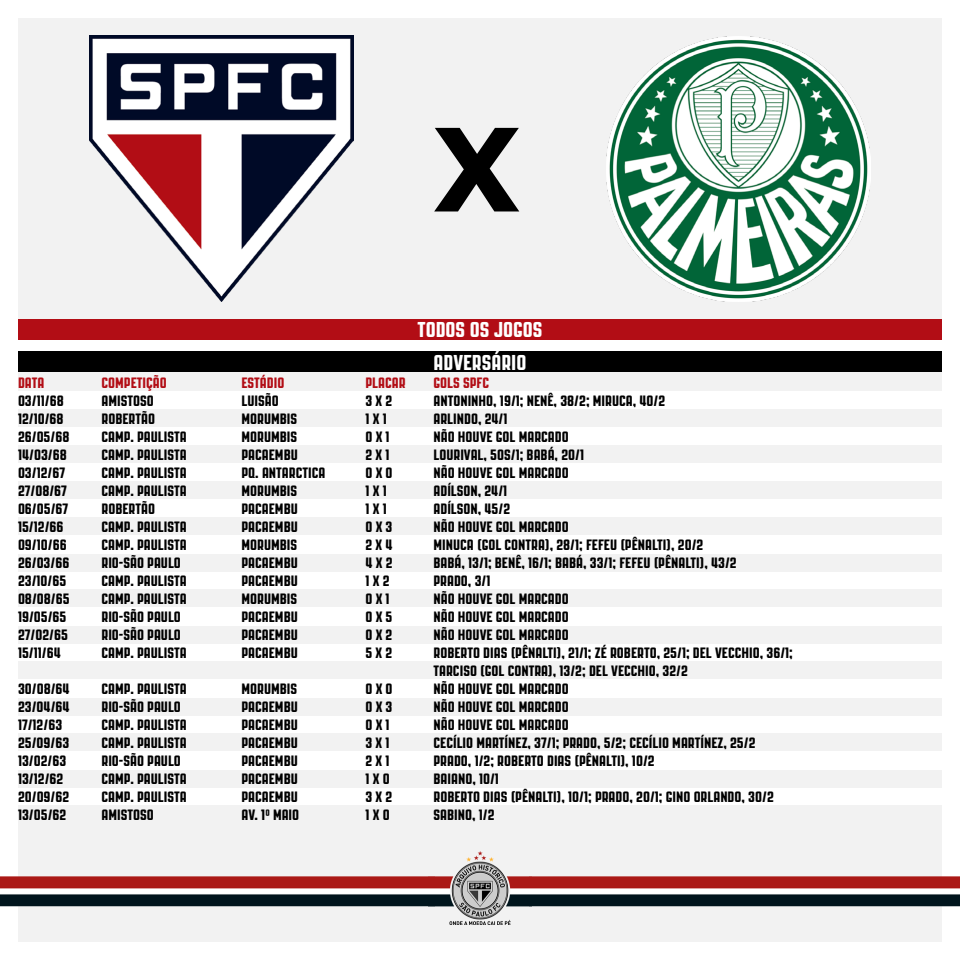
<style>
.page{position:relative;width:960px;height:960px;background:#fff}
.page>*{position:absolute;margin:0;border:0;box-sizing:border-box;transform-origin:0 0}
.t1{font:700 115px "Verdana";color:#000}
.t2{font:21.5px "PAG Revolucion";color:#fff}
.t3{font:15px/18px "PAG Revolucion";color:#000}
.t4{font:15px "PAG Revolucion";color:#b20d15}
</style>
<div class="page">
<div style="left:18px;top:372px;width:924px;height:20px;background:#f2f2f2"></div>
<div style="left:18px;top:391px;width:924px;height:18px;background:#fff"></div>
<div style="left:18px;top:445px;width:924px;height:18px;background:#f2f2f2"></div>
<div style="left:18px;top:589px;width:924px;height:18px;background:#f2f2f2"></div>
<div style="left:18px;top:733px;width:924px;height:18px;background:#f2f2f2"></div>
<div style="left:18px;top:517px;width:924px;height:18px;background:#f2f2f2"></div>
<div style="left:18px;top:661px;width:924px;height:18px;background:#f2f2f2"></div>
<div style="left:18px;top:805px;width:924px;height:18px;background:#f2f2f2"></div>
<div style="left:18px;top:823px;width:924px;height:119px;background:#f2f2f2"></div>
<div style="left:18px;top:409px;width:924px;height:18px;background:#f2f2f2"></div>
<div style="left:18px;top:554px;width:924px;height:18px;background:#f2f2f2"></div>
<div style="left:18px;top:698px;width:924px;height:18px;background:#f2f2f2"></div>
<div style="left:18px;top:481px;width:924px;height:18px;background:#f2f2f2"></div>
<div style="left:18px;top:626px;width:924px;height:18px;background:#f2f2f2"></div>
<div style="left:18px;top:770px;width:924px;height:18px;background:#f2f2f2"></div>
<div style="left:18px;top:18px;width:924px;height:322px;background:#f2f2f2"></div>
<img style="left:89px;top:36px;width:264px;height:266px">
<img style="left:0;top:852px;width:960px;height:72px">
<div style="left:18px;top:351px;width:924px;height:21px;background:#000"></div>
<div style="left:18px;top:320px;width:924px;height:20px;background:#b20d15"></div>
<img style="left:607px;top:36px;width:264px;height:266px">
<h1 class="t1" style="left:433px;top:88px;width:89px">X</h1>
<h2 class="t2" style="left:418px;top:318px;width:126px">TODOS OS JOGOS</h2>
<h2 class="t2" style="left:434px;top:351px;width:94px">ADVERSÁRIO</h2>
<p class="t4" style="left:18px;top:374px;width:28px">DATA</p>
<p class="t4" style="left:102px;top:374px;width:67px">COMPETIÇÃO</p>
<p class="t4" style="left:242px;top:374px;width:44px">ESTÁDIO</p>
<p class="t4" style="left:366px;top:374px;width:42px">PLACAR</p>
<p class="t4" style="left:434px;top:374px;width:57px">GOLS SPFC</p>
<p class="t3" style="left:18px;top:392px;width:47px">03/11/68</p>
<p class="t3" style="left:102px;top:392px;width:54px">AMISTOSO</p>
<p class="t3" style="left:242px;top:392px;width:39px">LUISÃO</p>
<p class="t3" style="left:366px;top:392px;width:28px">3 X 2</p>
<p class="t3" style="left:434px;top:392px;width:233px">ANTONINHO, 19/1; NENÊ, 38/2; MIRUCA, 40/2</p>
<p class="t3" style="left:18px;top:410px;width:47px">12/10/68</p>
<p class="t3" style="left:102px;top:410px;width:55px">ROBERTÃO</p>
<p class="t3" style="left:242px;top:410px;width:57px">MORUMBIS</p>
<p class="t3" style="left:366px;top:410px;width:23px">1 X 1</p>
<p class="t3" style="left:434px;top:410px;width:75px">ARLINDO, 24/1</p>
<p class="t3" style="left:18px;top:428px;width:53px">26/05/68</p>
<p class="t3" style="left:102px;top:428px;width:87px">CAMP. PAULISTA</p>
<p class="t3" style="left:242px;top:428px;width:57px">MORUMBIS</p>
<p class="t3" style="left:366px;top:428px;width:26px">0 X 1</p>
<p class="t3" style="left:434px;top:428px;width:137px">NÃO HOUVE GOL MARCADO</p>
<p class="t3" style="left:18px;top:446px;width:50px">14/03/68</p>
<p class="t3" style="left:102px;top:446px;width:87px">CAMP. PAULISTA</p>
<p class="t3" style="left:242px;top:446px;width:58px">PACAEMBU</p>
<p class="t3" style="left:366px;top:446px;width:26px">2 X 1</p>
<p class="t3" style="left:434px;top:446px;width:152px">LOURIVAL, 50S/1; BABÁ, 20/1</p>
<p class="t3" style="left:18px;top:464px;width:49px">03/12/67</p>
<p class="t3" style="left:102px;top:464px;width:87px">CAMP. PAULISTA</p>
<p class="t3" style="left:242px;top:464px;width:85px">PQ. ANTARCTICA</p>
<p class="t3" style="left:366px;top:464px;width:29px">0 X 0</p>
<p class="t3" style="left:434px;top:464px;width:137px">NÃO HOUVE GOL MARCADO</p>
<p class="t3" style="left:18px;top:482px;width:50px">27/08/67</p>
<p class="t3" style="left:102px;top:482px;width:87px">CAMP. PAULISTA</p>
<p class="t3" style="left:242px;top:482px;width:57px">MORUMBIS</p>
<p class="t3" style="left:366px;top:482px;width:23px">1 X 1</p>
<p class="t3" style="left:434px;top:482px;width:75px">ADÍLSON, 24/1</p>
<p class="t3" style="left:18px;top:500px;width:52px">06/05/67</p>
<p class="t3" style="left:102px;top:500px;width:55px">ROBERTÃO</p>
<p class="t3" style="left:242px;top:500px;width:58px">PACAEMBU</p>
<p class="t3" style="left:366px;top:500px;width:23px">1 X 1</p>
<p class="t3" style="left:434px;top:500px;width:78px">ADÍLSON, 45/2</p>
<p class="t3" style="left:18px;top:518px;width:47px">15/12/66</p>
<p class="t3" style="left:102px;top:518px;width:87px">CAMP. PAULISTA</p>
<p class="t3" style="left:242px;top:518px;width:58px">PACAEMBU</p>
<p class="t3" style="left:366px;top:518px;width:29px">0 X 3</p>
<p class="t3" style="left:434px;top:518px;width:137px">NÃO HOUVE GOL MARCADO</p>
<p class="t3" style="left:18px;top:536px;width:50px">09/10/66</p>
<p class="t3" style="left:102px;top:536px;width:87px">CAMP. PAULISTA</p>
<p class="t3" style="left:242px;top:536px;width:57px">MORUMBIS</p>
<p class="t3" style="left:366px;top:536px;width:29px">2 X 4</p>
<p class="t3" style="left:434px;top:536px;width:271px">MINUCA (GOL CONTRA), 28/1; FEFEU (PÊNALTI), 20/2</p>
<p class="t3" style="left:18px;top:554px;width:53px">26/03/66</p>
<p class="t3" style="left:102px;top:554px;width:81px">RIO-SÃO PAULO</p>
<p class="t3" style="left:242px;top:554px;width:58px">PACAEMBU</p>
<p class="t3" style="left:366px;top:554px;width:29px">4 X 2</p>
<p class="t3" style="left:434px;top:554px;width:305px">BABÁ, 13/1; BENÊ, 16/1; BABÁ, 33/1; FEFEU (PÊNALTI), 43/2</p>
<p class="t3" style="left:18px;top:572px;width:50px">23/10/65</p>
<p class="t3" style="left:102px;top:572px;width:87px">CAMP. PAULISTA</p>
<p class="t3" style="left:242px;top:572px;width:58px">PACAEMBU</p>
<p class="t3" style="left:366px;top:572px;width:26px">1 X 2</p>
<p class="t3" style="left:434px;top:572px;width:58px">PRADO, 3/1</p>
<p class="t3" style="left:18px;top:590px;width:53px">08/08/65</p>
<p class="t3" style="left:102px;top:590px;width:87px">CAMP. PAULISTA</p>
<p class="t3" style="left:242px;top:590px;width:57px">MORUMBIS</p>
<p class="t3" style="left:366px;top:590px;width:26px">0 X 1</p>
<p class="t3" style="left:434px;top:590px;width:137px">NÃO HOUVE GOL MARCADO</p>
<p class="t3" style="left:18px;top:608px;width:50px">19/05/65</p>
<p class="t3" style="left:102px;top:608px;width:81px">RIO-SÃO PAULO</p>
<p class="t3" style="left:242px;top:608px;width:58px">PACAEMBU</p>
<p class="t3" style="left:366px;top:608px;width:29px">0 X 5</p>
<p class="t3" style="left:434px;top:608px;width:137px">NÃO HOUVE GOL MARCADO</p>
<p class="t3" style="left:18px;top:626px;width:51px">27/02/65</p>
<p class="t3" style="left:102px;top:626px;width:81px">RIO-SÃO PAULO</p>
<p class="t3" style="left:242px;top:626px;width:58px">PACAEMBU</p>
<p class="t3" style="left:366px;top:626px;width:28px">0 X 2</p>
<p class="t3" style="left:434px;top:626px;width:137px">NÃO HOUVE GOL MARCADO</p>
<p class="t3" style="left:18px;top:644px;width:44px">15/11/64</p>
<p class="t3" style="left:102px;top:644px;width:87px">CAMP. PAULISTA</p>
<p class="t3" style="left:242px;top:644px;width:58px">PACAEMBU</p>
<p class="t3" style="left:366px;top:644px;width:28px">5 X 2</p>
<p class="t3" style="left:434px;top:644px;width:361px">ROBERTO DIAS (PÊNALTI), 21/1; ZÉ ROBERTO, 25/1; DEL VECCHIO, 36/1;<br>TARCISO (GOL CONTRA), 13/2; DEL VECCHIO, 32/2</p>
<p class="t3" style="left:18px;top:680px;width:53px">30/08/64</p>
<p class="t3" style="left:102px;top:680px;width:87px">CAMP. PAULISTA</p>
<p class="t3" style="left:242px;top:680px;width:57px">MORUMBIS</p>
<p class="t3" style="left:366px;top:680px;width:29px">0 X 0</p>
<p class="t3" style="left:434px;top:680px;width:137px">NÃO HOUVE GOL MARCADO</p>
<p class="t3" style="left:18px;top:698px;width:53px">23/04/64</p>
<p class="t3" style="left:102px;top:698px;width:81px">RIO-SÃO PAULO</p>
<p class="t3" style="left:242px;top:698px;width:58px">PACAEMBU</p>
<p class="t3" style="left:366px;top:698px;width:29px">0 X 3</p>
<p class="t3" style="left:434px;top:698px;width:137px">NÃO HOUVE GOL MARCADO</p>
<p class="t3" style="left:18px;top:716px;width:46px">17/12/63</p>
<p class="t3" style="left:102px;top:716px;width:87px">CAMP. PAULISTA</p>
<p class="t3" style="left:242px;top:716px;width:58px">PACAEMBU</p>
<p class="t3" style="left:366px;top:716px;width:26px">0 X 1</p>
<p class="t3" style="left:434px;top:716px;width:137px">NÃO HOUVE GOL MARCADO</p>
<p class="t3" style="left:18px;top:734px;width:53px">25/09/63</p>
<p class="t3" style="left:102px;top:734px;width:87px">CAMP. PAULISTA</p>
<p class="t3" style="left:242px;top:734px;width:58px">PACAEMBU</p>
<p class="t3" style="left:366px;top:734px;width:26px">3 X 1</p>
<p class="t3" style="left:434px;top:734px;width:324px">CECÍLIO MARTÍNEZ, 37/1; PRADO, 5/2; CECÍLIO MARTÍNEZ, 25/2</p>
<p class="t3" style="left:18px;top:752px;width:50px">13/02/63</p>
<p class="t3" style="left:102px;top:752px;width:81px">RIO-SÃO PAULO</p>
<p class="t3" style="left:242px;top:752px;width:58px">PACAEMBU</p>
<p class="t3" style="left:366px;top:752px;width:26px">2 X 1</p>
<p class="t3" style="left:434px;top:752px;width:223px">PRADO, 1/2; ROBERTO DIAS (PÊNALTI), 10/2</p>
<p class="t3" style="left:18px;top:770px;width:47px">13/12/62</p>
<p class="t3" style="left:102px;top:770px;width:87px">CAMP. PAULISTA</p>
<p class="t3" style="left:242px;top:770px;width:58px">PACAEMBU</p>
<p class="t3" style="left:366px;top:770px;width:26px">1 X 0</p>
<p class="t3" style="left:434px;top:770px;width:67px">BAIANO, 10/1</p>
<p class="t3" style="left:18px;top:788px;width:53px">20/09/62</p>
<p class="t3" style="left:102px;top:788px;width:87px">CAMP. PAULISTA</p>
<p class="t3" style="left:242px;top:788px;width:58px">PACAEMBU</p>
<p class="t3" style="left:366px;top:788px;width:28px">3 X 2</p>
<p class="t3" style="left:434px;top:788px;width:342px">ROBERTO DIAS (PÊNALTI), 10/1; PRADO, 20/1; GINO ORLANDO, 30/2</p>
<p class="t3" style="left:18px;top:806px;width:50px">13/05/62</p>
<p class="t3" style="left:102px;top:806px;width:54px">AMISTOSO</p>
<p class="t3" style="left:242px;top:806px;width:59px">AV. 1º MAIO</p>
<p class="t3" style="left:366px;top:806px;width:26px">1 X 0</p>
<p class="t3" style="left:434px;top:806px;width:63px">SABINO, 1/2</p>
</div>
